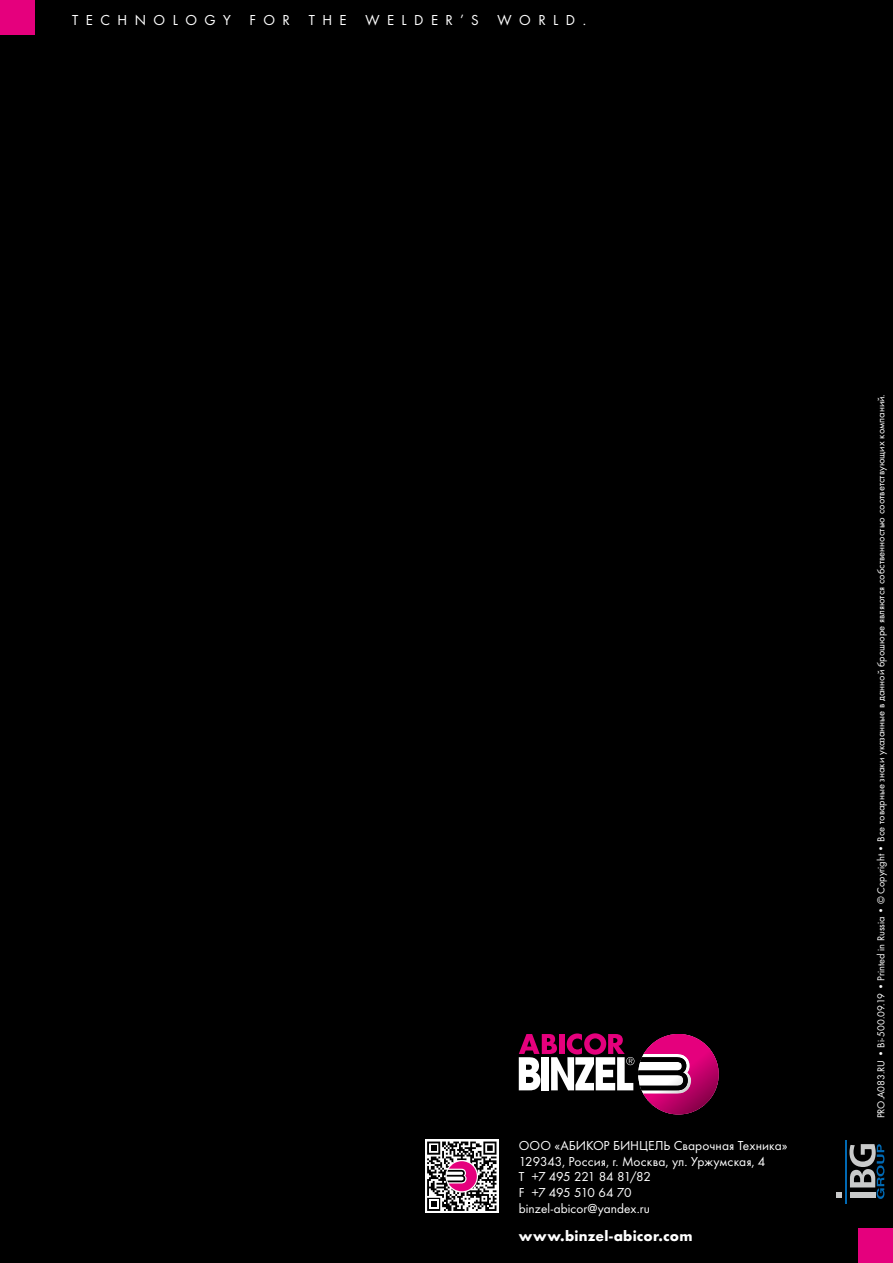
<style>
.page{position:relative;width:893px;height:1263px;background:#000}
.page>*{position:absolute;margin:0;border:0;box-sizing:border-box;transform-origin:0 0}
.t1{font:15px "Futura TOT Boo";letter-spacing:.5em;color:#fff}
.t2{font:700 15px "Futura TOT";letter-spacing:.015em;color:#fff}
.t3{font:13.5px/15.8px "Futura TOT Boo";letter-spacing:.005em;color:#fff}
.t4{font:10.5px "Futura TOT Boo";color:#fff}
</style>
<div class="page">
<div style="left:0;top:0;width:34px;height:34px;background:#e5007d"></div>
<div style="left:859px;top:1229px;width:34px;height:34px;background:#e5007d"></div>
<hr style="left:845px;top:1140px;width:1px;height:63px;background:#0069b4">
<svg style="left:837px;top:1193px;width:5px;height:5px"></svg>
<svg style="left:849px;top:1144px;width:35px;height:55px"></svg>
<svg style="left:519px;top:1033px;width:200px;height:81px"></svg>
<svg style="left:425px;top:1140px;width:73px;height:73px"></svg>
<svg style="left:427px;top:1141px;width:69px;height:70px"></svg>
<h1 class="t1" style="left:72px;top:11px;width:219px">TECHNOLOGY FOR</h1>
<h1 class="t1" style="left:309px;top:11px;width:39px">THE</h1>
<h1 class="t1" style="left:365px;top:11px;width:222px">WELDER’S WORLD.</h1>
<p class="t3" style="left:519px;top:1137px;width:270px">ООО «АБИКОР БИНЦЕЛЬ Сварочная Техника»<br>129343, Россия, г. Москва, ул. Уржумская, 4<br>T +7 495 221 84 81/82<br>F +7 495 510 64 70<br>binzel-abicor@yandex.ru</p>
<h1 class="t2" style="left:519px;top:1226px;width:175px">www.binzel-abicor.com</h1>
<p class="t4" style="left:875px;top:1118px;width:726px;rotate:-90deg">PRO.A083.RU • Bi-500.09.19 • Printed in Russia • © Copyright • Все товарные знаки указанные в данной брошюре являются собственностью соответствующих компаний.</p>
</div>
